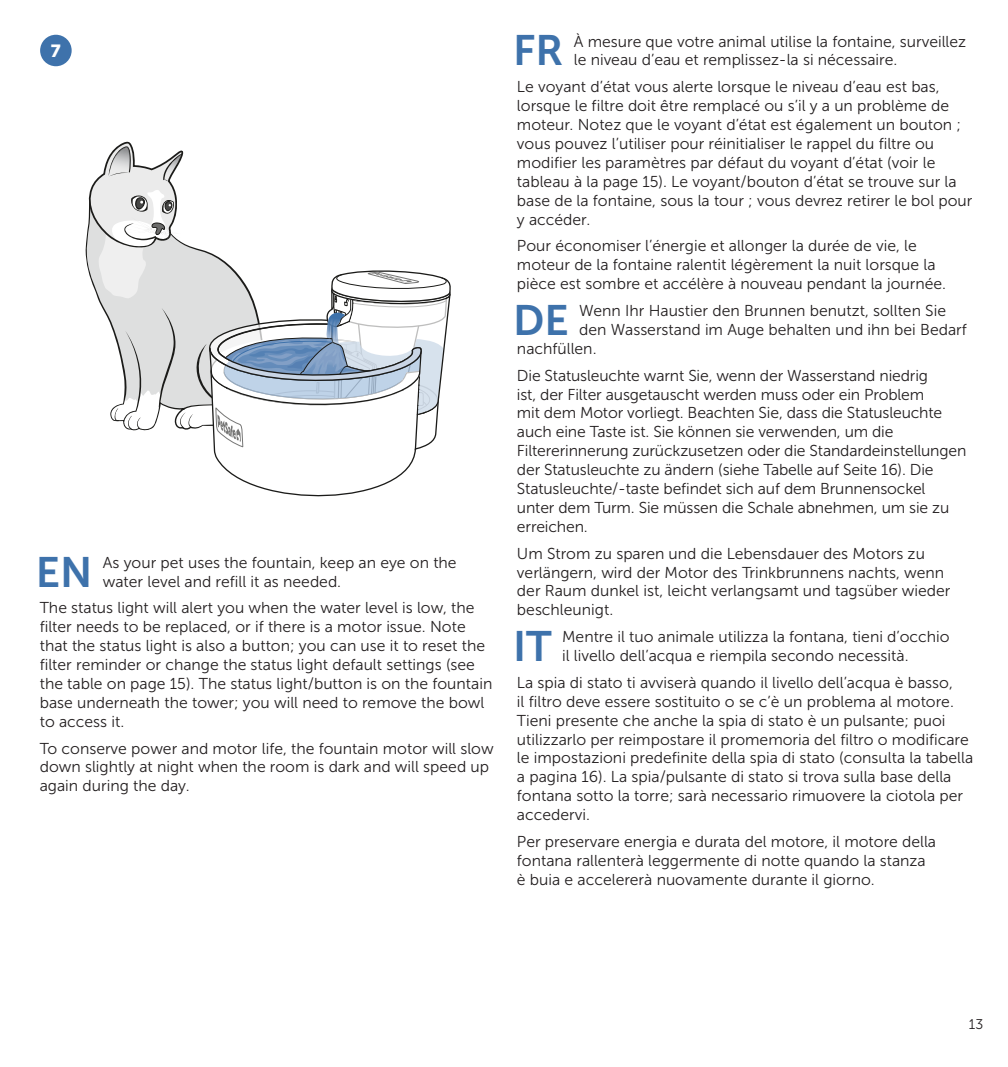
<style>
.page{position:relative;width:1008px;height:1067px;background:#fff}
.page>*{position:absolute;margin:0;border:0;box-sizing:border-box;transform-origin:0 0}
.t1{font:42.35px "Museo Sans 700";color:#3e72ab}
.t2{font:17.5px "Museo Sans 900";color:#fff}
.t3{font:15.75px/18.9px "Museo Sans 300";color:#231f20}
.t4{font:14px "Museo Sans 300";color:#231f20}
</style>
<div class="page">
<div style="left:40px;top:35px;width:32px;height:31px;background:#3e72ab;border-radius:50%"></div>
<svg style="left:85px;top:141px;width:366px;height:356px"></svg>
<p class="t2" style="left:51px;top:40px;width:11px">7</p>
<h1 class="t1" style="left:513px;top:27px;width:52px">FR</h1>
<p class="t3" style="left:573px;top:32px;width:394px">À mesure que votre animal utilise la fontaine, surveillez le niveau d’eau et remplissez-la si nécessaire.</p>
<p class="t3" style="left:516px;top:77px;width:457px">Le voyant d’état vous alerte lorsque le niveau d’eau est bas, lorsque le filtre doit être remplacé ou s’il y a un problème de moteur. Notez que le voyant d’état est également un bouton ; vous pouvez l’utiliser pour réinitialiser le rappel du filtre ou modifier les paramètres par défaut du voyant d’état (voir le tableau à la page 15). Le voyant/bouton d’état se trouve sur la base de la fontaine, sous la tour ; vous devrez retirer le bol pour y accéder.</p>
<p class="t3" style="left:516px;top:237px;width:430px">Pour économiser l’énergie et allonger la durée de vie, le moteur de la fontaine ralentit légèrement la nuit lorsque la pièce est sombre et accélère à nouveau pendant la journée.</p>
<h1 class="t1" style="left:513px;top:297px;width:57px">DE</h1>
<p class="t3" style="left:579px;top:301px;width:368px">Wenn Ihr Haustier den Brunnen benutzt, sollten Sie</p>
<p class="t3" style="left:579px;top:320px;width:389px">den Wasserstand im Auge behalten und ihn bei Bedarf</p>
<p class="t3" style="left:516px;top:339px;width:81px">nachfüllen.</p>
<p class="t3" style="left:516px;top:366px;width:450px">Die Statusleuchte warnt Sie, wenn der Wasserstand niedrig<br>ist, der Filter ausgetauscht werden muss oder ein Problem<br>mit dem Motor vorliegt. Beachten Sie, dass die Statusleuchte auch eine Taste ist. Sie können sie verwenden, um die Filtererinnerung zurückzusetzen oder die Standardeinstellungen der Statusleuchte zu ändern (siehe Tabelle auf Seite 16). Die Statusleuchte/-taste befindet sich auf dem Brunnensockel unter dem Turm. Sie müssen die Schale abnehmen, um sie zu erreichen.</p>
<p class="t3" style="left:516px;top:544px;width:435px">Um Strom zu sparen und die Lebensdauer des Motors zu verlängern, wird der Motor des Trinkbrunnens nachts, wenn der Raum dunkel ist, leicht verlangsamt und tagsüber wieder beschleunigt.</p>
<h1 class="t1" style="left:513px;top:623px;width:40px">IT</h1>
<p class="t3" style="left:562px;top:627px;width:389px">Mentre il tuo animale utilizza la fontana, tieni d’occhio il livello dell’acqua e riempila secondo necessità.</p>
<p class="t3" style="left:516px;top:673px;width:457px">La spia di stato ti avviserà quando il livello dell’acqua è basso,<br>il filtro deve essere sostituito o se c’è un problema al motore.<br>Tieni presente che anche la spia di stato è un pulsante; puoi utilizzarlo per reimpostare il promemoria del filtro o modificare le impostazioni predefinite della spia di stato (consulta la tabella a pagina 16). La spia/pulsante di stato si trova sulla base della fontana sotto la torre; sarà necessario rimuovere la ciotola per accedervi.</p>
<p class="t3" style="left:516px;top:832px;width:420px">Per preservare energia e durata del motore, il motore della fontana rallenterà leggermente di notte quando la stanza è buia e accelererà nuovamente durante il giorno.</p>
<h1 class="t1" style="left:36px;top:548px;width:58px">EN</h1>
<p class="t3" style="left:103px;top:553px;width:355px">As your pet uses the fountain, keep an eye on the water level and refill it as needed.</p>
<p class="t3" style="left:40px;top:598px;width:454px">The status light will alert you when the water level is low, the filter needs to be replaced, or if there is a motor issue. Note that the status light is also a button; you can use it to reset the filter reminder or change the status light default settings (see the table on page 15). The status light/button is on the fountain base underneath the tower; you will need to remove the bowl to access it.</p>
<p class="t3" style="left:40px;top:739px;width:455px">To conserve power and motor life, the fountain motor will slow down slightly at night when the room is dark and will speed up again during the day.</p>
<p class="t4" style="left:968px;top:1016px;width:16px">13</p>
</div>
